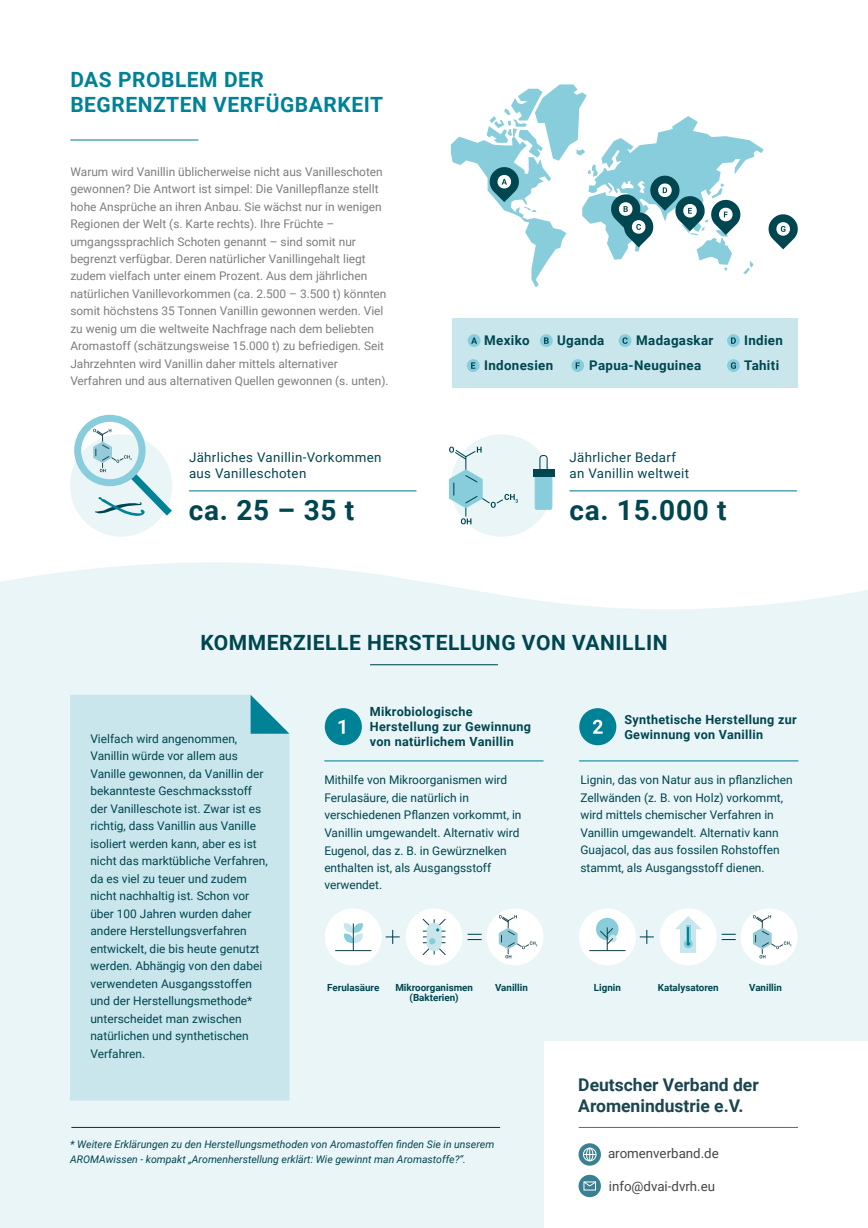
<style>
.page{position:relative;width:868px;height:1228px;background:#fff}
.page>*{position:absolute;margin:0;border:0;box-sizing:border-box;transform-origin:0 0}
.t1{font:700 28px "Roboto";letter-spacing:.025em;color:#004650}
.t2{font:700 21px/25.2px "Roboto";letter-spacing:.025em;color:#008296}
.t3{font:700 21px "Roboto";letter-spacing:.025em;color:#004650}
.t4{font:700 17.5px/21px "Roboto";color:#1b454f}
.t5{font:700 13.33px "Roboto";letter-spacing:.025em;color:#004650}
.t6{font:13.3px/16px "Roboto";letter-spacing:.025em;color:#004650}
.t7{font:13.3px "Roboto";color:#464646}
.t8{font:700 12.6px/15.1px "Roboto";letter-spacing:.025em;color:#004650}
.t9{font:11.9px/17.5px "Roboto";color:#004650}
.t10{font:11.9px/17.4px "Roboto";color:#7d7d7d}
.t11{font:italic 10.5px/14.5px "Roboto";color:#004650}
.t12{font:700 9.8px "Roboto";color:#004650}
</style>
<div class="page">
<div style="left:0;top:562px;width:868px;height:666px;background:#e9f5f7"></div>
<div style="left:544px;top:1041px;width:324px;height:187px;background:#fff"></div>
<div style="left:70px;top:695px;width:219px;height:405px;background:#c8e6eb"></div>
<div style="left:660px;top:908px;width:57px;height:57px;background:#fff;border-radius:50%"></div>
<div style="left:681px;top:929px;width:15px;height:24px;background:#c8e6eb"></div>
<div style="left:579px;top:708px;width:37px;height:37px;background:#008296;border-radius:50%"></div>
<div style="left:452px;top:318px;width:346px;height:70px;background:#c8e6eb"></div>
<hr style="left:70px;top:139px;width:128px;height:2px;background:#008296">
<hr style="left:370px;top:664px;width:128px;height:1px;background:#004650">
<hr style="left:71px;top:1127px;width:429px;height:1px;background:#004650">
<svg style="left:579px;top:1143px;width:22px;height:23px"></svg>
<svg style="left:579px;top:1175px;width:22px;height:22px"></svg>
<svg style="left:583px;top:1181px;width:13px;height:6px"></svg>
<svg style="left:583px;top:1148px;width:13px;height:13px"></svg>
<div style="left:586px;top:1148px;width:7px;height:13px;border:1px solid #fff;border-radius:50%"></div>
<hr style="left:579px;top:1127px;width:219px;height:1px;background:#388092">
<div style="left:468px;top:334px;width:13px;height:13px;background:#87cddc;border-radius:50%"></div>
<svg style="left:471px;top:337px;width:6px;height:7px"></svg>
<div style="left:540px;top:334px;width:13px;height:13px;background:#87cddc;border-radius:50%"></div>
<svg style="left:544px;top:337px;width:5px;height:7px"></svg>
<div style="left:619px;top:334px;width:12px;height:13px;background:#87cddc;border-radius:50%"></div>
<svg style="left:623px;top:337px;width:5px;height:7px"></svg>
<div style="left:727px;top:334px;width:13px;height:13px;background:#87cddc;border-radius:50%"></div>
<svg style="left:731px;top:337px;width:5px;height:7px"></svg>
<div style="left:467px;top:359px;width:13px;height:13px;background:#87cddc;border-radius:50%"></div>
<svg style="left:471px;top:362px;width:4px;height:7px"></svg>
<svg style="left:571px;top:359px;width:13px;height:13px"></svg>
<svg style="left:576px;top:362px;width:4px;height:7px"></svg>
<div style="left:727px;top:359px;width:13px;height:13px;background:#87cddc;border-radius:50%"></div>
<svg style="left:731px;top:362px;width:5px;height:7px"></svg>
<svg style="left:451px;top:84px;width:347px;height:203px"></svg>
<div style="left:70px;top:434px;width:102px;height:103px;background:#e9f5f7;border-radius:50%"></div>
<hr style="left:189px;top:490px;width:227px;height:1px;background:#008296">
<div style="left:450px;top:434px;width:103px;height:103px;background:#e9f5f7;border-radius:50%"></div>
<hr style="left:570px;top:490px;width:227px;height:1px;background:#008296">
<div style="left:74px;top:415px;width:72px;height:71px;border:7px solid #87cddc;border-radius:50%"></div>
<hr style="left:324px;top:760px;width:220px;height:1px;background:#008296">
<hr style="left:579px;top:760px;width:219px;height:1px;background:#008296">
<div style="left:325px;top:708px;width:37px;height:37px;background:#008296;border-radius:50%"></div>
<svg style="left:339px;top:720px;width:6px;height:14px"></svg>
<svg style="left:593px;top:720px;width:10px;height:14px"></svg>
<div style="left:325px;top:908px;width:57px;height:57px;background:#fff;border-radius:50%"></div>
<div style="left:406px;top:908px;width:57px;height:57px;background:#fff;border-radius:50%"></div>
<div style="left:487px;top:908px;width:57px;height:57px;background:#fff;border-radius:50%"></div>
<svg style="left:386px;top:930px;width:14px;height:14px"></svg>
<svg style="left:468px;top:934px;width:14px;height:6px"></svg>
<svg style="left:499px;top:915px;width:38px;height:43px"></svg>
<div style="left:579px;top:908px;width:57px;height:57px;background:#fff;border-radius:50%"></div>
<div style="left:741px;top:908px;width:57px;height:57px;background:#fff;border-radius:50%"></div>
<svg style="left:640px;top:930px;width:14px;height:14px"></svg>
<svg style="left:722px;top:934px;width:14px;height:6px"></svg>
<svg style="left:753px;top:915px;width:38px;height:43px"></svg>
<svg style="left:422px;top:918px;width:24px;height:37px"></svg>
<div style="left:684px;top:939px;width:9px;height:9px;background:#87cddc;border-radius:50%"></div>
<svg style="left:675px;top:916px;width:26px;height:30px"></svg>
<svg style="left:251px;top:695px;width:38px;height:39px"></svg>
<svg style="left:93px;top:429px;width:79px;height:87px"></svg>
<svg style="left:449px;top:447px;width:69px;height:77px"></svg>
<svg style="left:534px;top:454px;width:19px;height:56px"></svg>
<div style="left:533px;top:470px;width:21px;height:7px;background:#004650"></div>
<hr style="left:336px;top:950px;width:35px;height:1px;background:#1b454f">
<svg style="left:344px;top:923px;width:19px;height:27px"></svg>
<hr style="left:590px;top:950px;width:35px;height:1px;background:#1b454f">
<div style="left:596px;top:918px;width:22px;height:22px;background:#87cddc;border-radius:50%"></div>
<div style="left:609px;top:935px;width:8px;height:7px;background:#c8e6eb;border-radius:50%"></div>
<svg style="left:599px;top:927px;width:15px;height:23px"></svg>
<h2 class="t2" style="left:70px;top:66px;width:314px">DAS PROBLEM DER<br>BEGRENZTEN VERFÜGBARKEIT</h2>
<p class="t10" style="left:70px;top:164px;width:320px">Warum wird Vanillin üblicherweise nicht aus Vanilleschoten gewonnen? Die Antwort ist simpel: Die Vanillepflanze stellt hohe Ansprüche an ihren Anbau. Sie wächst nur in wenigen Regionen der Welt (s. Karte rechts). Ihre Früchte – umgangssprachlich Schoten genannt – sind somit nur begrenzt verfügbar. Deren natürlicher Vanillingehalt liegt zudem vielfach unter einem Prozent. Aus dem jährlichen natürlichen Vanillevorkommen (ca. 2.500 – 3.500 t) könnten somit höchstens 35 Tonnen Vanillin gewonnen werden. Viel zu wenig um die weltweite Nachfrage nach dem beliebten Aromastoff (schätzungsweise 15.000 t) zu befriedigen. Seit Jahrzehnten wird Vanillin daher mittels alternativer Verfahren und aus alternativen Quellen gewonnen (s. unten).</p>
<p class="t6" style="left:189px;top:450px;width:194px">Jährliches Vanillin-Vorkommen aus Vanilleschoten</p>
<h1 class="t1" style="left:189px;top:490px;width:167px">ca. 25 – 35 t</h1>
<p class="t5" style="left:484px;top:331px;width:47px">Mexiko</p>
<p class="t5" style="left:557px;top:331px;width:49px">Uganda</p>
<p class="t5" style="left:636px;top:335px;width:79px">Madagaskar</p>
<p class="t5" style="left:744px;top:335px;width:40px">Indien</p>
<p class="t5" style="left:484px;top:360px;width:71px">Indonesien</p>
<p class="t5" style="left:589px;top:360px;width:114px">Papua-Neuguinea</p>
<p class="t5" style="left:744px;top:356px;width:36px">Tahiti</p>
<p class="t6" style="left:569px;top:450px;width:121px">Jährlicher Bedarf an Vanillin weltweit</p>
<h1 class="t1" style="left:569px;top:490px;width:159px">ca. 15.000 t</h1>
<h2 class="t3" style="left:200px;top:627px;width:469px">KOMMERZIELLE HERSTELLUNG VON VANILLIN</h2>
<p class="t9" style="left:90px;top:730px;width:179px">Vielfach wird angenommen,<br>Vanillin würde vor allem aus<br>Vanille gewonnen, da Vanillin der bekannteste Geschmacksstoff der Vanilleschote ist. Zwar ist es richtig, dass Vanillin aus Vanille isoliert werden kann, aber es ist nicht das marktübliche Verfahren, da es viel zu teuer und zudem nicht nachhaltig ist. Schon vor über 100 Jahren wurden daher andere Herstellungsverfahren entwickelt, die bis heute genutzt werden. Abhängig von den dabei verwendeten Ausgangsstoffen und der Herstellungsmethode* unterscheidet man zwischen natürlichen und synthetischen<br>Verfahren.</p>
<p class="t8" style="left:370px;top:705px;width:163px">Mikrobiologische<br>Herstellung zur Gewinnung von natürlichem Vanillin</p>
<p class="t9" style="left:324px;top:772px;width:199px">Mithilfe von Mikroorganismen wird<br>Ferulasäure, die natürlich in verschiedenen Pflanzen vorkommt, in<br>Vanillin umgewandelt. Alternativ wird<br>Eugenol, das z. B. in Gewürznelken enthalten ist, als Ausgangsstoff verwendet.</p>
<p class="t12" style="left:327px;top:983px;width:54px">Ferulasäure</p>
<p class="t12" style="left:395px;top:983px;width:79px">Mikroorganismen</p>
<p class="t12" style="left:495px;top:983px;width:34px">Vanillin</p>
<p class="t12" style="left:410px;top:993px;width:51px">(Bakterien)</p>
<p class="t11" style="left:70px;top:1137px;width:426px">* Weitere Erklärungen zu den Herstellungsmethoden von Aromastoffen finden Sie in unserem<br>AROMAwissen - kompakt „Aromenherstellung erklärt: Wie gewinnt man Aromastoffe?“.</p>
<p class="t8" style="left:624px;top:711px;width:174px">Synthetische Herstellung zur<br>Gewinnung von Vanillin</p>
<p class="t9" style="left:580px;top:771px;width:214px">Lignin, das von Natur aus in pflanzlichen Zellwänden (z. B. von Holz) vorkommt, wird mittels chemischer Verfahren in Vanillin umgewandelt. Alternativ kann Guajacol, das aus fossilen Rohstoffen stammt, als Ausgangsstoff dienen.</p>
<p class="t12" style="left:594px;top:981px;width:29px">Lignin</p>
<p class="t12" style="left:658px;top:983px;width:62px">Katalysatoren</p>
<p class="t12" style="left:749px;top:983px;width:34px">Vanillin</p>
<h3 class="t4" style="left:578px;top:1073px;width:182px">Deutscher Verband der<br>Aromenindustrie e.V.</h3>
<p class="t7" style="left:608px;top:1147px;width:112px">aromenverband.de</p>
<p class="t7" style="left:609px;top:1180px;width:108px">info@dvai-dvrh.eu</p>
</div>
